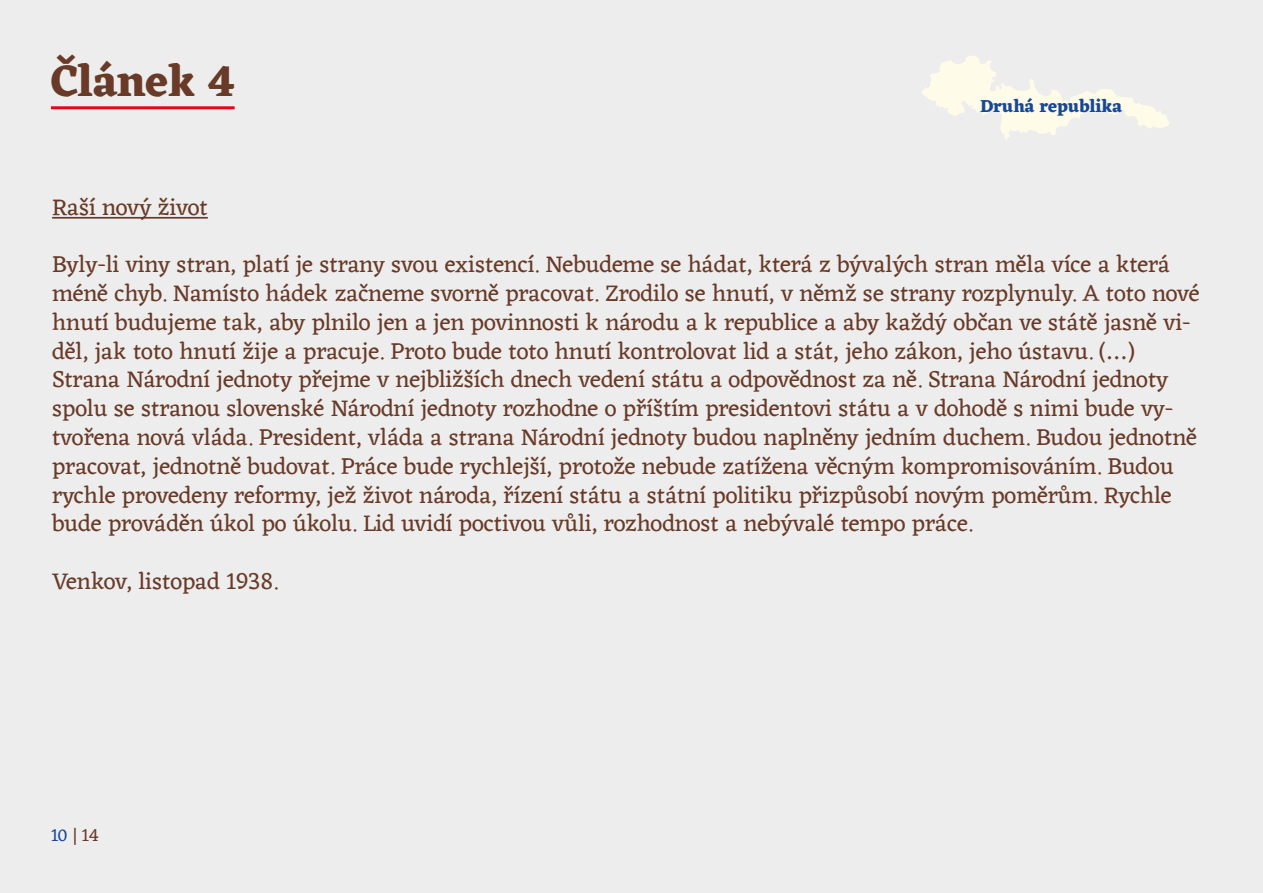
<style>
.page{position:relative;width:1263px;height:893px;background:#ededed}
.page>*{position:absolute;margin:0;border:0;box-sizing:border-box;transform-origin:0 0}
.t1{font:700 45px "Eczar";letter-spacing:-.015em;color:#683a27}
.t2{font:24px/28.8px "Eczar";color:#683a27}
.t3{font:700 18px "Eczar";letter-spacing:-.01em;color:#174898}
.t4{font:18px "Eczar";color:#683a27}
.s1{color:#174898}
</style>
<div class="page">
<hr style="left:51px;top:106px;width:184px;height:3px;background:#e30613">
<hr style="left:52px;top:217px;width:156px;height:2px;background:#683a27">
<svg style="left:922px;top:56px;width:247px;height:84px"></svg>
<h1 class="t1" style="left:51px;top:54px;width:185px">Článek 4</h1>
<p class="t3" style="left:980px;top:95px;width:144px">Druhá republika</p>
<p class="t2" style="left:52px;top:194px;width:157px">Raší nový život</p>
<p class="t2" style="left:52px;top:251px;width:1149px">Byly-li viny stran, platí je strany svou existencí. Nebudeme se hádat, která z bývalých stran měla více a která méně chyb. Namísto hádek začneme svorně pracovat. Zrodilo se hnutí, v němž se strany rozplynuly. A toto nové hnutí budujeme tak, aby plnilo jen a jen povinnosti k národu a k republice a aby každý občan ve státě jasně vi&shy;děl, jak toto hnutí žije a pracuje. Proto bude toto hnutí kontrolovat lid a stát, jeho zákon, jeho ústavu. (…)<br>Strana Národní jednoty přejme v nejbližších dnech vedení státu a odpovědnost za ně. Strana Národní jednoty spolu se stranou slovenské Národní jednoty rozhodne o příštím presidentovi státu a v dohodě s nimi bude vy&shy;tvořena nová vláda. President, vláda a strana Národní jednoty budou naplněny jedním duchem. Budou jednotně pracovat, jednotně budovat. Práce bude rychlejší, protože nebude zatížena věcným kompromisováním. Budou rychle provedeny reformy, jež život národa, řízení státu a státní politiku přizpůsobí novým poměrům. Rychle bude prováděn úkol po úkolu. Lid uvidí poctivou vůli, rozhodnost a nebývalé tempo práce.</p>
<p class="t2" style="left:52px;top:568px;width:227px">Venkov, listopad 1938.</p>
<p class="t4" style="left:51px;top:823px;width:50px"><span class="s1">10</span> | 14</p>
</div>
